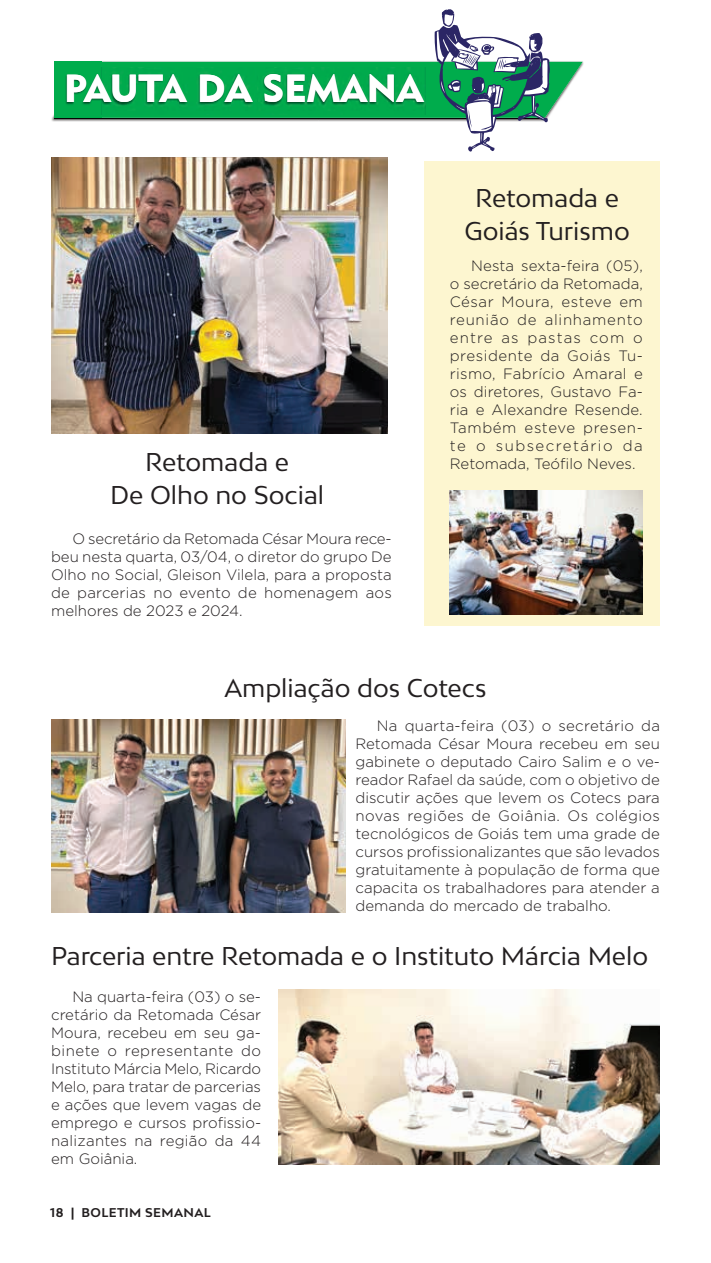
<style>
.page{position:relative;width:711px;height:1263px;background:#fff}
.page>*{position:absolute;margin:0;border:0;box-sizing:border-box;transform-origin:0 0}
.t1{font:38.85px "Geometric 415 BT Black A";color:#fff}
.t2{font:24.3px/33px "Bw Mitga";color:#231f20;text-align:center}
.t3{font:300 15px/18px "Gotham";color:#231f20;text-align:justify}
.t4{font:700 12px "Bw Mitga";letter-spacing:.03em;color:#231f20}
</style>
<div class="page">
<div style="left:424px;top:161px;width:235px;height:465px;background:#fdf6d0"></div>
<svg style="left:54px;top:9px;width:528px;height:142px"></svg>
<div style="left:54px;top:62px;width:47px;height:56px;background:#00ac4c"></div>
<img style="left:65px;top:68px;width:360px;height:46px">
<img style="left:51px;top:157px;width:336px;height:277px">
<img style="left:51px;top:719px;width:294px;height:193px">
<img style="left:278px;top:990px;width:381px;height:174px">
<img style="left:449px;top:491px;width:193px;height:123px">
<h1 class="t1" style="left:64px;top:65px;width:360px">PAUTA DA SEMANA</h1>
<h2 class="t2" style="left:110px;top:445px;width:215px">Retomada e<br>De Olho no Social</h2>
<p class="t3" style="left:51px;top:530px;width:342px;text-indent:21px">O secretário da Retomada César Moura rece&shy;beu nesta quarta, 03/04, o diretor do grupo De Olho no Social, Gleison Vilela, para a proposta de parcerias no evento de homenagem aos melhores de 2023 e 2024.</p>
<h2 class="t2" style="left:464px;top:181px;width:167px">Retomada e<br>Goiás Turismo</h2>
<p class="t3" style="left:449px;top:257px;width:194px;text-indent:21px">Nesta sexta-feira (05), o secretário da Retomada, César Moura, esteve em reunião de alinhamento entre as pastas com o presidente da Goiás Tu&shy;rismo, Fabrício Amaral e os diretores, Gustavo Fa&shy;ria e Alexandre Resende.<br>Também esteve presen&shy;te o subsecretário da Retomada, Teófilo Neves.</p>
<h2 class="t2" style="left:224px;top:671px;width:263px">Ampliação dos Cotecs</h2>
<p class="t3" style="left:355px;top:716px;width:306px;text-indent:21px">Na quarta-feira (03) o secretário da Retomada César Moura recebeu em seu gabinete o deputado Cairo Salim e o ve&shy;reador Rafael da saúde, com o objetivo de discutir ações que levem os Cotecs para novas regiões de Goiânia. Os colégios tecnológicos de Goiás tem uma grade de cursos profissionalizantes que são levados gratuitamente à população de forma que capacita os trabalhadores para atender a demanda do mercado de trabalho.</p>
<h2 class="t2" style="left:51px;top:939px;width:598px">Parceria entre Retomada e o Instituto Márcia Melo</h2>
<p class="t3" style="left:51px;top:987px;width:211px;text-indent:21px">Na quarta-feira (03) o se&shy;cretário da Retomada César Moura, recebeu em seu ga&shy;binete o representante do Instituto Márcia Melo, Ricardo Melo, para tratar de parcerias e ações que levem vagas de emprego e cursos profissio&shy;nalizantes na região da 44 em Goiânia.</p>
<p class="t4" style="left:50px;top:1204px;width:162px">18 | BOLETIM SEMANAL</p>
</div>
